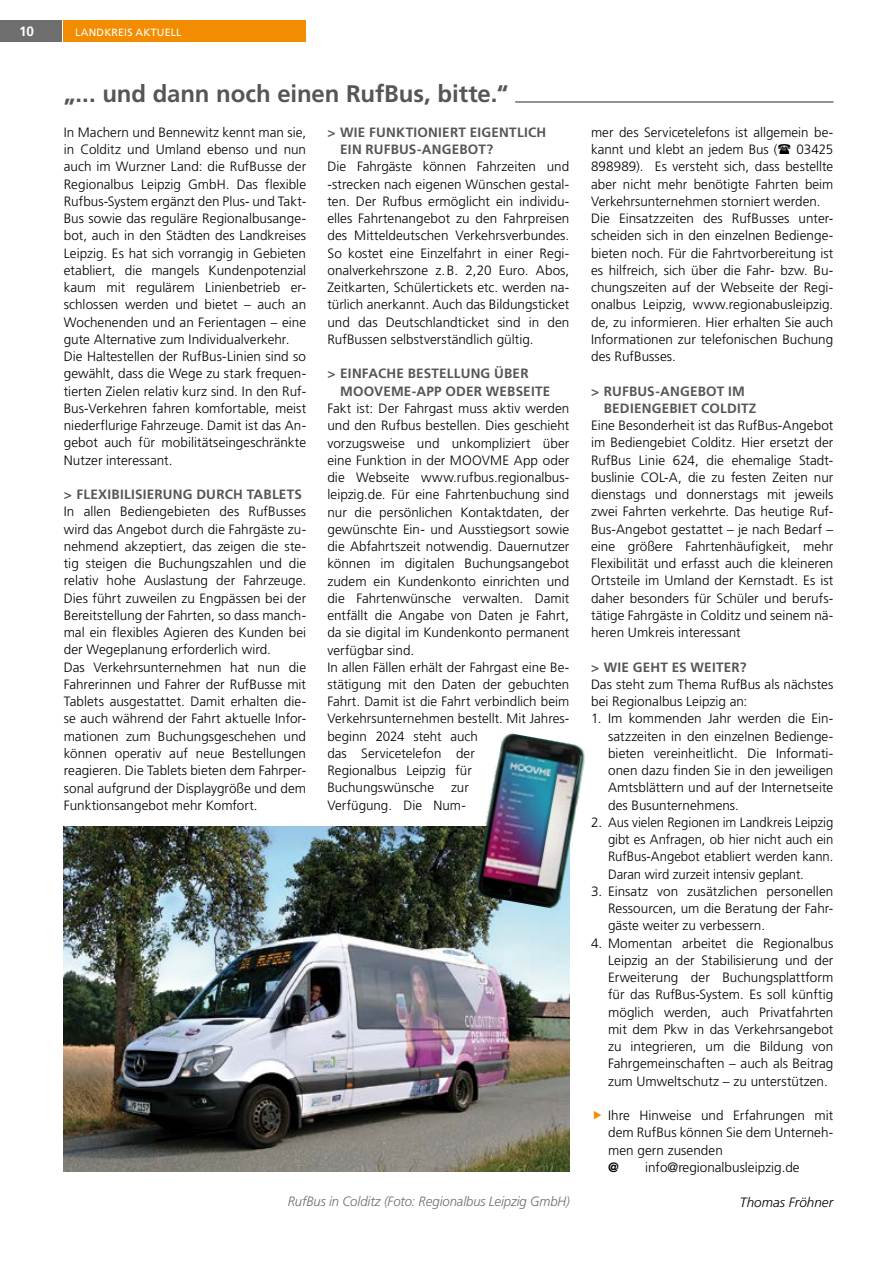
<style>
.page{position:relative;width:893px;height:1263px;background:#fff}
.page>*{position:absolute;margin:0;border:0;box-sizing:border-box;transform-origin:0 0}
.t1{font:700 24px "Frutiger LT Std";letter-spacing:-.005em;color:#565655}
.t2{font:300 13.5px/17.2px "Frutiger LT Std";letter-spacing:.005em;color:#000;text-align:justify}
.t3{font:700 13.5px/17.2px "Frutiger LT Std";letter-spacing:.015em;color:#565655}
.t4{font:italic 300 13.5px "Frutiger LT Std";letter-spacing:-.005em;color:#6e6e6e}
.t5{font:italic 300 13.5px "Frutiger LT Std";color:#000}
.t6{font:700 13.5px "Frutiger LT Std";color:#fff}
.t7{font:700 13.5px "Frutiger LT Std";color:#000}
.t8{font:10.5px "Frutiger LT Std";letter-spacing:.025em;color:#fff}
</style>
<div class="page">
<div style="left:0;top:20px;width:62px;height:22px;background:#6e6e6e"></div>
<div style="left:64px;top:20px;width:242px;height:22px;background:#f28c00"></div>
<hr style="left:515px;top:101px;width:318px;height:2px;background:#6e6e6e">
<img style="left:64px;top:827px;width:506px;height:344px">
<img style="left:473px;top:733px;width:112px;height:177px">
<p class="t6" style="left:19px;top:23px;width:16px">10</p>
<p class="t8" style="left:75px;top:26px;width:108px">LANDKREIS AKTUELL</p>
<h1 class="t1" style="left:64px;top:80px;width:446px">„... und dann noch einen RufBus, bitte.“</h1>
<p class="t2" style="left:64px;top:124px;width:244px;text-align:left">In Machern und Bennewitz kennt man sie, in Colditz und Umland ebenso und nun auch im Wurzner Land: die RufBusse der Regionalbus Leipzig GmbH. Das flexible Rufbus-System ergänzt den Plus- und Takt-Bus sowie das reguläre Regionalbusange&shy;bot, auch in den Städten des Landkreises Leipzig. Es hat sich vorrangig in Gebieten etabliert, die mangels Kundenpotenzial kaum mit regulärem Linienbetrieb er&shy;schlossen werden und bietet – auch an Wochenenden und an Ferientagen – eine gute Alternative zum Individualverkehr.<br>Die Haltestellen der RufBus-Linien sind so gewählt, dass die Wege zu stark frequen&shy;tierten Zielen relativ kurz sind. In den Ruf-Bus-Verkehren fahren komfortable, meist niederflurige Fahrzeuge. Damit ist das An&shy;gebot auch für mobilitätseingeschränkte Nutzer interessant.</p>
<p class="t3" style="left:64px;top:486px;width:240px">&gt; FLEXIBILISIERUNG DURCH TABLETS</p>
<p class="t2" style="left:64px;top:503px;width:244px;text-align:left">In allen Bediengebieten des RufBusses wird das Angebot durch die Fahrgäste zu&shy;nehmend akzeptiert, das zeigen die ste&shy;tig steigen die Buchungszahlen und die relativ hohe Auslastung der Fahrzeuge.<br>Dies führt zuweilen zu Engpässen bei der Bereitstellung der Fahrten, so dass manch&shy;mal ein flexibles Agieren des Kunden bei der Wegeplanung erforderlich wird.<br>Das Verkehrsunternehmen hat nun die Fahrerinnen und Fahrer der RufBusse mit Tablets ausgestattet. Damit erhalten die&shy;se auch während der Fahrt aktuelle Infor&shy;mationen zum Buchungsgeschehen und können operativ auf neue Bestellungen reagieren. Die Tablets bieten dem Fahrper&shy;sonal aufgrund der Displaygröße und dem Funktionsangebot mehr Komfort.</p>
<p class="t3" style="left:340px;top:124px;width:208px;text-indent:-13px">&gt; WIE FUNKTIONIERT EIGENTLICH<br>EIN RUFBUS-ANGEBOT?</p>
<p class="t2" style="left:327px;top:158px;width:243px">Die Fahrgäste können Fahrzeiten und -strecken nach eigenen Wünschen gestal&shy;ten. Der Rufbus ermöglicht ein individu&shy;elles Fahrtenangebot zu den Fahrpreisen des Mitteldeutschen Verkehrsverbundes.<br>So kostet eine Einzelfahrt in einer Regi&shy;onalverkehrszone z.B. 2,20 Euro. Abos, Zeitkarten, Schülertickets etc. werden na&shy;türlich anerkannt. Auch das Bildungsticket und das Deutschlandticket sind in den RufBussen selbstverständlich gültig.</p>
<p class="t3" style="left:340px;top:365px;width:212px;text-indent:-13px">&gt; EINFACHE BESTELLUNG ÜBER<br>MOOVEME-APP ODER WEBSEITE</p>
<p class="t2" style="left:327px;top:400px;width:243px;text-align:left">Fakt ist: Der Fahrgast muss aktiv werden und den Rufbus bestellen. Dies geschieht vorzugsweise und unkompliziert über eine Funktion in der MOOVME App oder die Webseite www.rufbus.regionalbus&shy;leipzig.de. Für eine Fahrtenbuchung sind nur die persönlichen Kontaktdaten, der gewünschte Ein- und Ausstiegsort sowie die Abfahrtszeit notwendig. Dauernutzer können im digitalen Buchungsangebot zudem ein Kundenkonto einrichten und die Fahrtenwünsche verwalten. Damit entfällt die Angabe von Daten je Fahrt, da sie digital im Kundenkonto permanent verfügbar sind.<br>In allen Fällen erhält der Fahrgast eine Be&shy;stätigung mit den Daten der gebuchten Fahrt. Damit ist die Fahrt verbindlich beim Verkehrsunternehmen bestellt. Mit Jahres&shy;beginn 2024 steht auch<br>das Servicetelefon der<br>Regionalbus Leipzig für Buchungswünsche zur<br>Verfügung. Die Num-</p>
<p class="t4" style="left:288px;top:1194px;width:284px">RufBus in Colditz (Foto: Regionalbus Leipzig GmbH)</p>
<p class="t2" style="left:591px;top:124px;width:244px">mer des Servicetelefons ist allgemein be&shy;kannt und klebt an jedem Bus (</p>
<p class="t2" style="left:591px;top:141px;width:244px;text-align:left;text-indent:205px">03425<br>898989). Es versteht sich, dass bestellte aber nicht mehr benötigte Fahrten beim Verkehrsunternehmen storniert werden.<br>Die Einsatzzeiten des RufBusses unter&shy;scheiden sich in den einzelnen Bedienge&shy;bieten noch. Für die Fahrtvorbereitung ist es hilfreich, sich über die Fahr- bzw. Bu&shy;chungszeiten auf der Webseite der Regi&shy;onalbus Leipzig, www.regionabusleipzig. de, zu informieren. Hier erhalten Sie auch Informationen zur telefonischen Buchung des RufBusses.</p>
<p class="t3" style="left:604px;top:382px;width:154px;text-indent:-13px">&gt; RUFBUS-ANGEBOT IM<br>BEDIENGEBIET COLDITZ</p>
<p class="t2" style="left:591px;top:417px;width:244px">Eine Besonderheit ist das RufBus-Angebot im Bediengebiet Colditz. Hier ersetzt der RufBus Linie 624, die ehemalige Stadt&shy;buslinie COL-A, die zu festen Zeiten nur dienstags und donnerstags mit jeweils zwei Fahrten verkehrte. Das heutige Ruf-Bus-Angebot gestattet – je nach Bedarf – eine größere Fahrtenhäufigkeit, mehr Flexibilität und erfasst auch die kleineren Ortsteile im Umland der Kernstadt. Es ist daher besonders für Schüler und berufs&shy;tätige Fahrgäste in Colditz und seinem nä&shy;heren Umkreis interessant</p>
<p class="t3" style="left:591px;top:658px;width:157px">&gt; WIE GEHT ES WEITER?</p>
<p class="t2" style="left:591px;top:676px;width:244px">Das steht zum Thema RufBus als nächstes bei Regionalbus Leipzig an:</p>
<p class="t2" style="left:608px;top:710px;width:227px;text-indent:-17px">1. Im kommenden Jahr werden die Ein&shy;satzzeiten in den einzelnen Bedienge&shy;bieten vereinheitlicht. Die Informati&shy;onen dazu finden Sie in den jeweiligen Amtsblättern und auf der Internetseite des Busunternehmens.</p>
<p class="t2" style="left:608px;top:814px;width:227px;text-indent:-17px">2. Aus vielen Regionen im Landkreis Leipzig gibt es Anfragen, ob hier nicht auch ein RufBus-Angebot etabliert werden kann.<br>Daran wird zurzeit intensiv geplant.</p>
<p class="t2" style="left:608px;top:883px;width:227px;text-indent:-17px">3. Einsatz von zusätzlichen personellen Ressourcen, um die Beratung der Fahr&shy;gäste weiter zu verbessern.</p>
<p class="t2" style="left:608px;top:934px;width:227px;text-indent:-17px">4. Momentan arbeitet die Regionalbus Leipzig an der Stabilisierung und der Erweiterung der Buchungsplattform für das RufBus-System. Es soll künftig möglich werden, auch Privatfahrten mit dem Pkw in das Verkehrsangebot zu integrieren, um die Bildung von Fahrgemeinschaften – auch als Beitrag zum Umweltschutz – zu unterstützen.</p>
<p class="t2" style="left:608px;top:1107px;width:227px">Ihre Hinweise und Erfahrungen mit dem RufBus können Sie dem Unterneh&shy;men gern zusenden</p>
<p class="t7" style="left:608px;top:1159px;width:12px">@</p>
<p class="t2" style="left:645px;top:1159px;width:156px">info@regionalbusleipzig.de</p>
<p class="t5" style="left:740px;top:1194px;width:95px">Thomas Fröhner</p>
</div>
